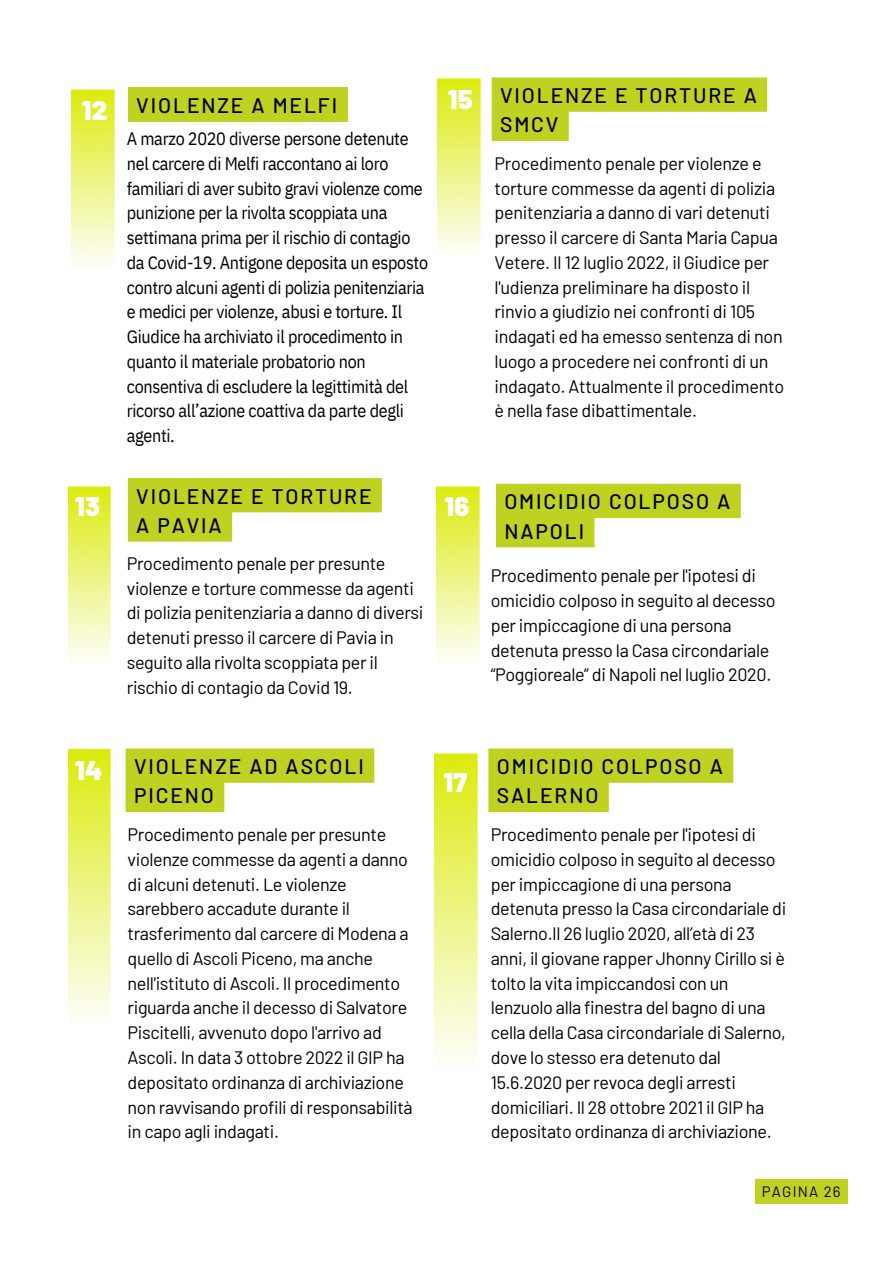
<style>
.page{position:relative;width:893px;height:1264px;background:#fff}
.page>*{position:absolute;margin:0;border:0;box-sizing:border-box;transform-origin:0 0}
.t1{font:900 27px "Barlow";letter-spacing:.01em;color:#fff}
.t2{font:500 21px/29.2px "Barlow";letter-spacing:.09em;color:#000}
.t3{font:18px/24.8px "Barlow";letter-spacing:-.02em;color:#000}
.t4{font:18px/24.8px "IBM Plex Sans Cond";letter-spacing:-.015em;color:#000}
.t5{font:15px "Barlow";letter-spacing:.08em;color:#000}
</style>
<div class="page">
<img style="left:68px;top:749px;width:43px;height:270px">
<img style="left:435px;top:753px;width:42px;height:307px">
<img style="left:68px;top:486px;width:43px;height:174px">
<img style="left:436px;top:486px;width:43px;height:174px">
<svg style="left:126px;top:748px;width:248px;height:64px"></svg>
<svg style="left:128px;top:478px;width:254px;height:63px"></svg>
<svg style="left:496px;top:484px;width:244px;height:63px"></svg>
<svg style="left:488px;top:748px;width:245px;height:64px"></svg>
<div style="left:755px;top:1178px;width:92px;height:24px;background:#bfd121"></div>
<img style="left:437px;top:78px;width:43px;height:175px">
<svg style="left:491px;top:77px;width:276px;height:64px"></svg>
<div style="left:128px;top:87px;width:219px;height:35px;background:#bfd121"></div>
<img style="left:72px;top:89px;width:43px;height:175px">
<p class="t1" style="left:82px;top:93px;width:27px">12</p>
<p class="t1" style="left:75px;top:488px;width:26px">13</p>
<p class="t2" style="left:136px;top:90px;width:202px">VIOLENZE A MELFI</p>
<p class="t4" style="left:127px;top:126px;width:303px">A marzo 2020 diverse persone detenute nel carcere di Melfi raccontano ai loro familiari di aver subito gravi violenze come punizione per la rivolta scoppiata una settimana prima per il rischio di contagio da Covid-19. Antigone deposita un esposto contro alcuni agenti di polizia penitenziaria e medici per violenze, abusi e torture. Il Giudice ha archiviato il procedimento in quanto il materiale probatorio non consentiva di escludere la legittimità del ricorso all’azione coattiva da parte degli agenti.</p>
<p class="t1" style="left:447px;top:82px;width:26px">15</p>
<p class="t2" style="left:500px;top:80px;width:258px">VIOLENZE E TORTURE A<br>SMCV</p>
<p class="t3" style="left:494px;top:150px;width:291px">Procedimento penale per violenze e torture commesse da agenti di polizia penitenziaria a danno di vari detenuti presso il carcere di Santa Maria Capua Vetere. Il 12 luglio 2022, il Giudice per l'udienza preliminare ha disposto il rinvio a giudizio nei confronti di 105 indagati ed ha emesso sentenza di non luogo a procedere nei confronti di un indagato. Attualmente il procedimento è nella fase dibattimentale.</p>
<p class="t2" style="left:136px;top:480px;width:237px">VIOLENZE E TORTURE<br>A PAVIA</p>
<p class="t2" style="left:504px;top:486px;width:227px">OMICIDIO COLPOSO A<br>NAPOLI</p>
<p class="t1" style="left:444px;top:488px;width:26px">16</p>
<p class="t3" style="left:127px;top:550px;width:298px">Procedimento penale per presunte violenze e torture commesse da agenti di polizia penitenziaria a danno di diversi detenuti presso il carcere di Pavia in seguito alla rivolta scoppiata per il rischio di contagio da Covid 19.</p>
<p class="t3" style="left:490px;top:562px;width:286px">Procedimento penale per l'ipotesi di omicidio colposo in seguito al decesso per impiccagione di una persona detenuta presso la Casa circondariale “Poggioreale” di Napoli nel luglio 2020.</p>
<p class="t1" style="left:75px;top:753px;width:29px">14</p>
<p class="t2" style="left:134px;top:751px;width:231px">VIOLENZE AD ASCOLI<br>PICENO</p>
<p class="t3" style="left:128px;top:821px;width:286px">Procedimento penale per presunte violenze commesse da agenti a danno di alcuni detenuti. Le violenze sarebbero accadute durante il trasferimento dal carcere di Modena a quello di Ascoli Piceno, ma anche nell'istituto di Ascoli. Il procedimento riguarda anche il decesso di Salvatore Piscitelli, avvenuto dopo l'arrivo ad Ascoli. In data 3 ottobre 2022 il GIP ha depositato ordinanza di archiviazione non ravvisando profili di responsabilità in capo agli indagati.</p>
<p class="t1" style="left:443px;top:764px;width:25px">17</p>
<p class="t2" style="left:497px;top:751px;width:227px">OMICIDIO COLPOSO A<br>SALERNO</p>
<p class="t3" style="left:490px;top:821px;width:297px">Procedimento penale per l'ipotesi di omicidio colposo in seguito al decesso per impiccagione di una persona detenuta presso la Casa circondariale di Salerno.Il 26 luglio 2020, all’età di 23 anni, il giovane rapper Jhonny Cirillo si è tolto la vita impiccandosi con un lenzuolo alla finestra del bagno di una cella della Casa circondariale di Salerno, dove lo stesso era detenuto dal 15.6.2020 per revoca degli arresti domiciliari. Il 28 ottobre 2021 il GIP ha depositato ordinanza di archiviazione.</p>
<p class="t5" style="left:761px;top:1181px;width:80px">PAGINA 26</p>
</div>
